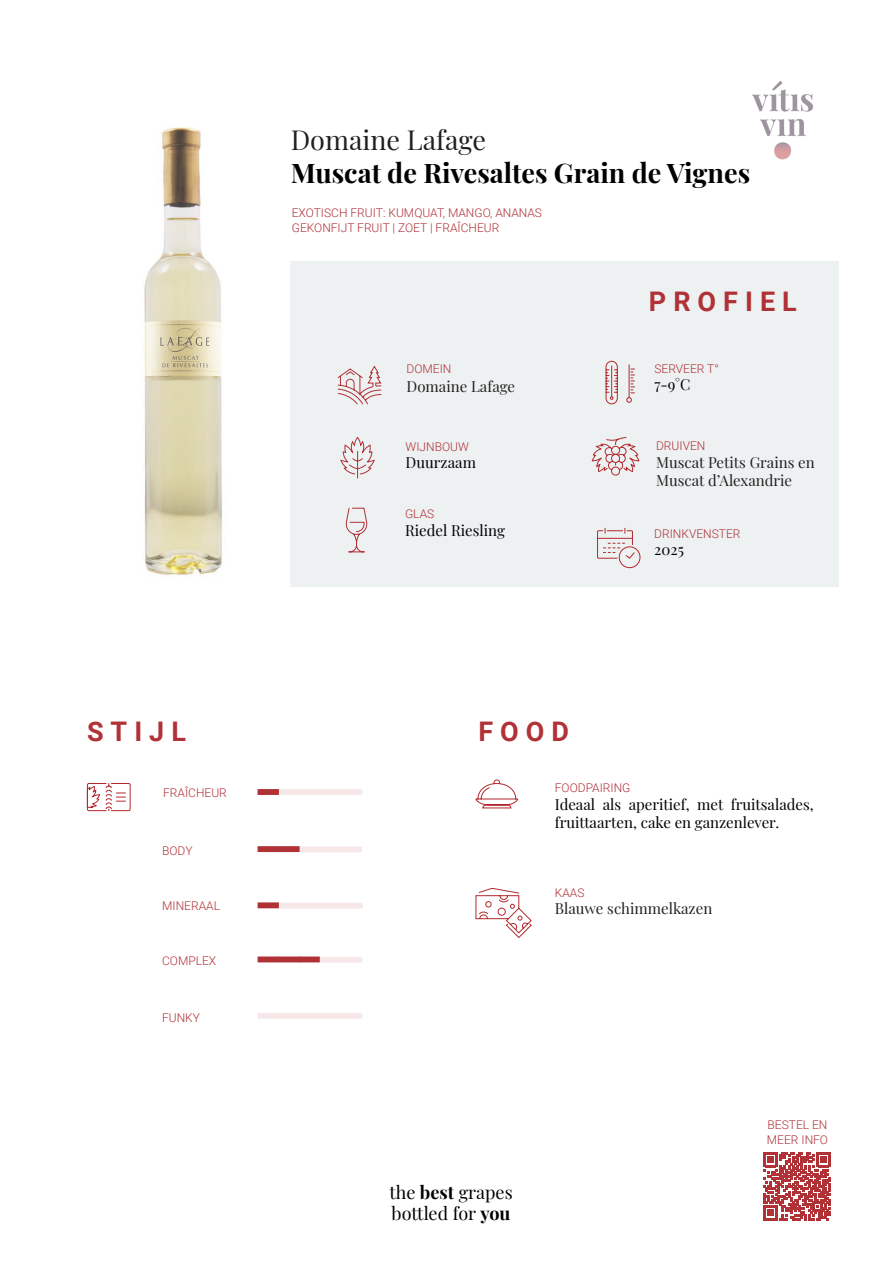
<style>
.page{position:relative;width:893px;height:1263px;background:#fff}
.page>*{position:absolute;margin:0;border:0;box-sizing:border-box;transform-origin:0 0}
.t1{font:700 27px "Playfair Display";color:#000001}
.t2{font:700 27px "Roboto";letter-spacing:.26em;color:#b03136}
.t3{font:27px "Playfair Display";color:#231f20}
.t4{font:18px/21.6px "Playfair Display";color:#000001}
.t5{font:15px/18px "Playfair Display";color:#000001}
.t6{font:15px/18px "Playfair Display";color:#231f20}
.t7{font:300 12px/14.4px "Roboto";color:#b03136}
.s1{font-weight:700}
</style>
<div class="page">
<img style="left:752px;top:81px;width:61px;height:79px">
<div style="left:290px;top:261px;width:549px;height:325px;background:#edf1f2"></div>
<img style="left:144px;top:127px;width:78px;height:449px">
<svg style="left:337px;top:365px;width:45px;height:40px"></svg>
<svg style="left:340px;top:437px;width:35px;height:42px"></svg>
<svg style="left:591px;top:437px;width:49px;height:39px"></svg>
<svg style="left:605px;top:360px;width:30px;height:45px"></svg>
<svg style="left:345px;top:507px;width:23px;height:46px"></svg>
<svg style="left:597px;top:527px;width:44px;height:41px"></svg>
<div style="left:258px;top:789px;width:104px;height:6px;background:#f6e8e8"></div>
<svg style="left:86px;top:783px;width:45px;height:28px"></svg>
<div style="left:258px;top:903px;width:105px;height:5px;background:#f6e8e8"></div>
<div style="left:258px;top:1013px;width:104px;height:6px;background:#f6e8e8"></div>
<svg style="left:258px;top:957px;width:104px;height:6px"></svg>
<svg style="left:258px;top:789px;width:21px;height:6px"></svg>
<div style="left:258px;top:846px;width:104px;height:6px;background:#f6e8e8"></div>
<svg style="left:258px;top:846px;width:20px;height:6px"></svg>
<svg style="left:278px;top:846px;width:22px;height:6px"></svg>
<svg style="left:258px;top:902px;width:21px;height:6px"></svg>
<svg style="left:258px;top:956px;width:20px;height:6px"></svg>
<svg style="left:278px;top:956px;width:20px;height:6px"></svg>
<svg style="left:298px;top:956px;width:22px;height:6px"></svg>
<svg style="left:475px;top:779px;width:44px;height:30px"></svg>
<svg style="left:475px;top:888px;width:57px;height:50px"></svg>
<svg style="left:763px;top:1153px;width:68px;height:67px"></svg>
<p class="t3" style="left:291px;top:119px;width:197px">Domaine Lafage</p>
<p class="t1" style="left:291px;top:151px;width:461px">Muscat de Rivesaltes Grain de Vignes</p>
<p class="t7" style="left:292px;top:205px;width:252px">EXOTISCH FRUIT: KUMQUAT, MANGO, ANANAS<br>GEKONFIJT FRUIT | ZOET | FRAÎCHEUR</p>
<p class="t7" style="left:407px;top:361px;width:46px">DOMEIN</p>
<p class="t2" style="left:649px;top:283px;width:149px">PROFIEL</p>
<p class="t7" style="left:654px;top:361px;width:66px">SERVEER T°</p>
<p class="t6" style="left:407px;top:376px;width:110px">Domaine Lafage</p>
<p class="t5" style="left:654px;top:375px;width:37px">7-9°C</p>
<p class="t7" style="left:406px;top:439px;width:65px">WIJNBOUW</p>
<p class="t5" style="left:406px;top:452px;width:72px">Duurzaam</p>
<p class="t7" style="left:405px;top:506px;width:31px">GLAS</p>
<p class="t5" style="left:405px;top:520px;width:101px">Riedel Riesling</p>
<p class="t2" style="left:87px;top:713px;width:100px">STIJL</p>
<p class="t2" style="left:478px;top:713px;width:92px">FOOD</p>
<p class="t7" style="left:656px;top:438px;width:51px">DRUIVEN</p>
<p class="t6" style="left:656px;top:452px;width:160px">Muscat Petits Grains en<br>Muscat d’Alexandrie</p>
<p class="t7" style="left:654px;top:526px;width:88px">DRINKVENSTER</p>
<p class="t5" style="left:654px;top:539px;width:31px">2025</p>
<p class="t7" style="left:163px;top:785px;width:65px">FRAÎCHEUR</p>
<p class="t7" style="left:162px;top:842px;width:32px">BODY</p>
<p class="t7" style="left:162px;top:898px;width:59px">MINERAAL</p>
<p class="t7" style="left:162px;top:953px;width:56px">COMPLEX</p>
<p class="t7" style="left:162px;top:1010px;width:39px">FUNKY</p>
<p class="t7" style="left:555px;top:780px;width:77px">FOODPAIRING</p>
<p class="t5" style="left:555px;top:794px;width:260px">Ideaal als aperitief, met fruitsalades, fruittaarten, cake en ganzenlever.</p>
<p class="t7" style="left:555px;top:885px;width:31px">KAAS</p>
<p class="t6" style="left:555px;top:898px;width:159px">Blauwe schimmelkazen</p>
<p class="t4" style="left:389px;top:1180px;width:125px">the <span class="s1">best</span> grapes bottled for <span class="s1">you</span></p>
<p class="t7" style="left:767px;top:1117px;width:63px">BESTEL EN<br>MEER INFO</p>
</div>
